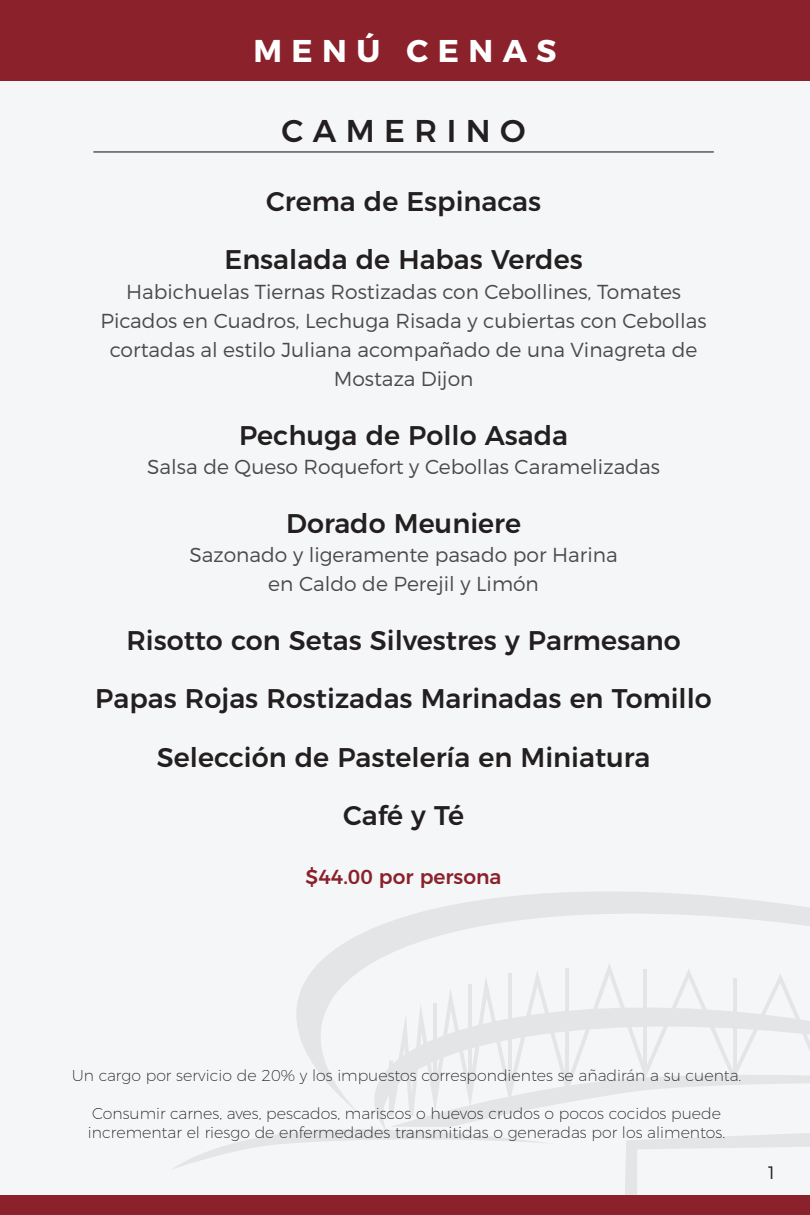
<style>
.page{position:relative;width:810px;height:1215px;background:#f5f6f7}
.page>*{position:absolute;margin:0;border:0;box-sizing:border-box;transform-origin:0 0}
.t1{font:700 31.5px "Montserrat";letter-spacing:.3em;color:#fff}
.t2{font:500 31.5px "Montserrat";letter-spacing:.3em;color:#231f20}
.t3{font:500 27px "Montserrat";color:#231f20}
.t4{font:300 20.25px/29.2px "Montserrat";color:#494a4b;text-align:center}
.t5{font:500 20.25px "Montserrat";color:#8a212b}
.t6{font:300 18px "Montserrat";color:#231f20}
.t7{font:200 15.75px/18.9px "Montserrat";color:#231f20}
</style>
<div class="page">
<svg style="left:296px;top:891px;width:514px;height:178px"></svg>
<svg style="left:625px;top:1170px;width:12px;height:25px"></svg>
<svg style="left:173px;top:1069px;width:637px;height:101px"></svg>
<svg style="left:389px;top:963px;width:421px;height:153px"></svg>
<hr style="left:733px;top:978px;width:4px;height:100px;background:#e4e5e6">
<hr style="left:643px;top:969px;width:4px;height:101px;background:#e4e5e6">
<hr style="left:565px;top:968px;width:4px;height:119px;background:#e4e5e6">
<hr style="left:508px;top:973px;width:4px;height:121px;background:#e4e5e6">
<hr style="left:468px;top:984px;width:4px;height:112px;background:#e4e5e6">
<hr style="left:433px;top:1004px;width:4px;height:96px;background:#e4e5e6">
<div style="left:0;top:0;width:810px;height:81px;background:#8a212b"></div>
<div style="left:0;top:1195px;width:810px;height:20px;background:#8a212b"></div>
<hr style="left:93px;top:152px;width:621px;height:1px;background:#0b0d0c">
<h1 class="t1" style="left:253px;top:31px;width:305px">MENÚ CENAS</h1>
<p class="t2" style="left:282px;top:105px;width:246px">CAMERINO</p>
<p class="t3" style="left:266px;top:179px;width:276px">Crema de Espinacas</p>
<p class="t3" style="left:224px;top:238px;width:360px">Ensalada de Habas Verdes</p>
<p class="t4" style="left:101px;top:276px;width:608px">Habichuelas Tiernas Rostizadas con Cebollines, Tomates Picados en Cuadros, Lechuga Risada y cubiertas con Cebollas cortadas al estilo Juliana acompañado de una Vinagreta de Mostaza Dijon</p>
<p class="t3" style="left:239px;top:413px;width:331px">Pechuga de Pollo Asada</p>
<p class="t4" style="left:147px;top:452px;width:514px">Salsa de Queso Roquefort y Cebollas Caramelizadas</p>
<p class="t3" style="left:286px;top:501px;width:236px">Dorado Meuniere</p>
<p class="t4" style="left:189px;top:540px;width:430px">Sazonado y ligeramente pasado por Harina</p>
<p class="t4" style="left:268px;top:569px;width:272px">en Caldo de Perejil y Limón</p>
<p class="t3" style="left:126px;top:618px;width:556px">Risotto con Setas Silvestres y Parmesano</p>
<p class="t3" style="left:95px;top:677px;width:618px">Papas Rojas Rostizadas Marinadas en Tomillo</p>
<p class="t3" style="left:157px;top:735px;width:495px">Selección de Pastelería en Miniatura</p>
<p class="t3" style="left:343px;top:794px;width:122px">Café y Té</p>
<p class="t5" style="left:306px;top:860px;width:197px">$44.00 por persona</p>
<p class="t7" style="left:72px;top:1065px;width:671px">Un cargo por servicio de 20% y los impuestos correspondientes se añadirán a su cuenta.</p>
<p class="t7" style="left:88px;top:1102px;width:639px">Consumir carnes, aves, pescados, mariscos o huevos crudos o pocos cocidos puede incrementar el riesgo de enfermedades transmitidas o generadas por los alimentos.</p>
<p class="t6" style="left:768px;top:1162px;width:8px">1</p>
</div>
